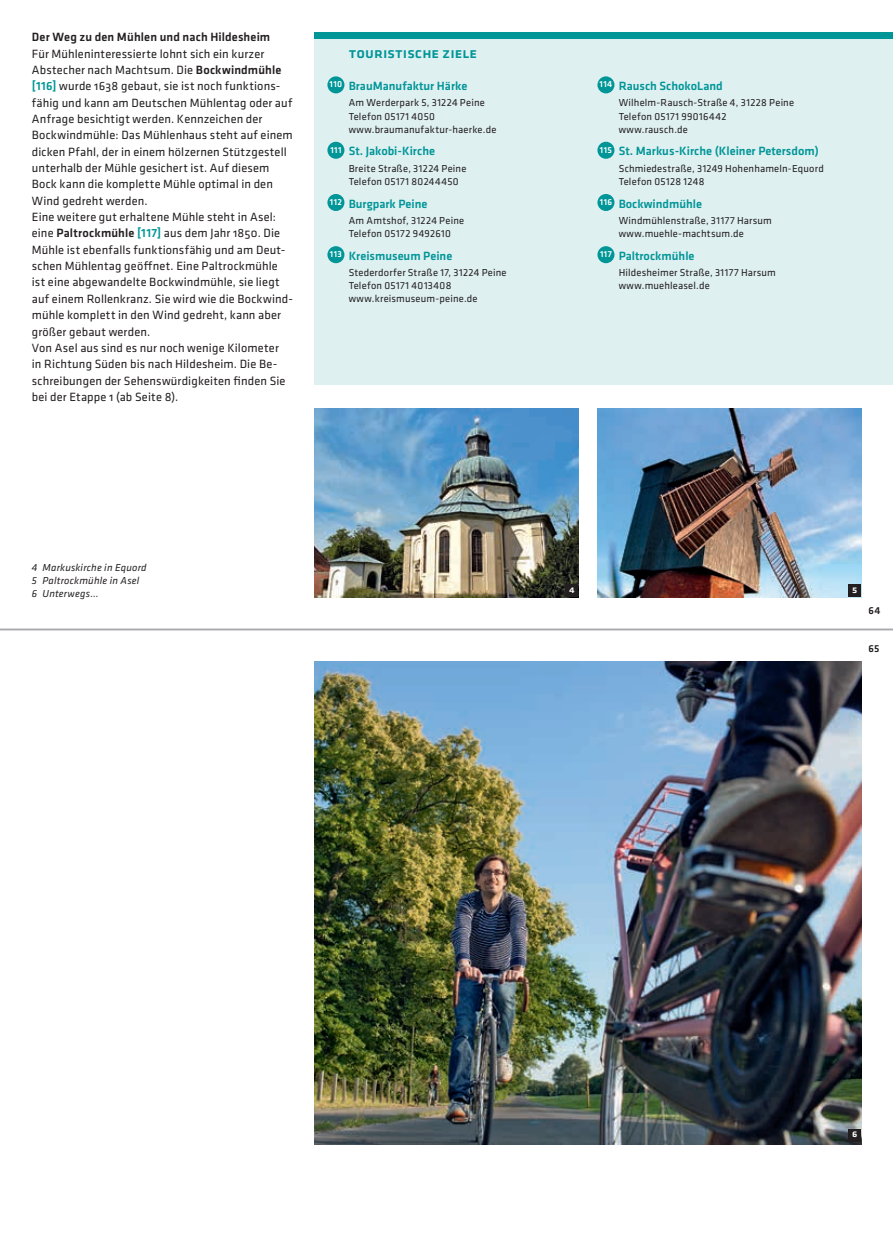
<style>
.page{position:relative;width:893px;height:1259px;background:#fff}
.page>*{position:absolute;margin:0;border:0;box-sizing:border-box;transform-origin:0 0}
.t1{font:500 15px "Klavika";letter-spacing:.005em;color:#009597}
.t2{font:12.3px/16.4px "Klavika";letter-spacing:.01em;color:#231f20}
.t3{font:500 12.3px "Klavika";color:#009597}
.t4{font:500 12.3px "Klavika";letter-spacing:.01em;color:#231f20}
.t5{font:10.5px/13.2px "Klavika";letter-spacing:.025em;color:#231f20}
.t6{font:italic 10.5px/13.2px "Klavika";letter-spacing:.02em;color:#231f20}
.t7{font:500 10.5px "Klavika";color:#231f20}
.t8{font:500 10.5px "Klavika";color:#fff}
.s1{font-weight:500}
.s2{font-weight:500;color:#009597}
</style>
<div class="page">
<hr style="left:0;top:629px;width:893px;height:1px;background:#a8a9ad">
<img style="left:597px;top:408px;width:264px;height:189px">
<img style="left:315px;top:408px;width:263px;height:189px">
<img style="left:315px;top:661px;width:546px;height:484px">
<div style="left:848px;top:1128px;width:13px;height:13px;background:#231f20"></div>
<div style="left:566px;top:584px;width:12px;height:13px;background:#231f20"></div>
<div style="left:848px;top:584px;width:13px;height:13px;background:#231f20"></div>
<div style="left:315px;top:32px;width:578px;height:353px;background:#dff0f1"></div>
<div style="left:315px;top:32px;width:578px;height:6px;background:#009597"></div>
<div style="left:327px;top:76px;width:17px;height:17px;background:#009597;border-radius:50%"></div>
<div style="left:327px;top:142px;width:17px;height:17px;background:#009597;border-radius:50%"></div>
<div style="left:327px;top:194px;width:17px;height:17px;background:#009597;border-radius:50%"></div>
<div style="left:327px;top:246px;width:17px;height:17px;background:#009597;border-radius:50%"></div>
<div style="left:597px;top:76px;width:17px;height:17px;background:#009597;border-radius:50%"></div>
<div style="left:597px;top:142px;width:17px;height:17px;background:#009597;border-radius:50%"></div>
<div style="left:597px;top:194px;width:17px;height:17px;background:#009597;border-radius:50%"></div>
<div style="left:597px;top:246px;width:17px;height:17px;background:#009597;border-radius:50%"></div>
<p class="t4" style="left:32px;top:29px;width:240px">Der Weg zu den Mühlen und nach Hildesheim</p>
<p class="t2" style="left:32px;top:45px;width:263px">Für Mühleninteressierte lohnt sich ein kurzer Abstecher nach Machtsum. Die <span class="s1">Bockwindmühle </span><span class="s2">[116]</span> wurde 1638 gebaut, sie ist noch funktions&shy;fähig und kann am Deutschen Mühlentag oder auf Anfrage besichtigt werden. Kennzeichen der Bockwindmühle: Das Mühlenhaus steht auf einem dicken Pfahl, der in einem hölzernen Stützgestell unterhalb der Mühle gesichert ist. Auf diesem Bock kann die komplette Mühle optimal in den Wind gedreht werden.<br>Eine weitere gut erhaltene Mühle steht in Asel: eine <span class="s1">Paltrockmühle</span> <span class="s2">[117]</span> aus dem Jahr 1850. Die Mühle ist ebenfalls funktionsfähig und am Deut&shy;schen Mühlentag geöffnet. Eine Paltrockmühle ist eine abgewandelte Bockwindmühle, sie liegt auf einem Rollenkranz. Sie wird wie die Bockwind&shy;mühle komplett in den Wind gedreht, kann aber größer gebaut werden.<br>Von Asel aus sind es nur noch wenige Kilometer<br>in Richtung Süden bis nach Hildesheim. Die Be&shy;schreibungen der Sehenswürdigkeiten finden Sie bei der Etappe 1 (ab Seite 8).</p>
<p class="t1" style="left:349px;top:42px;width:130px">touristische ziele</p>
<p class="t3" style="left:330px;top:78px;width:139px"><sup>110</sup> BrauManufaktur Härke</p>
<p class="t5" style="left:349px;top:96px;width:149px">Am Werderpark 5, 31224 Peine<br>Telefon 05171 4050 www.braumanufaktur-haerke.de</p>
<p class="t3" style="left:330px;top:143px;width:106px"><sup>111</sup> St. Jakobi-Kirche</p>
<p class="t5" style="left:349px;top:161px;width:119px">Breite Straße, 31224 Peine<br>Telefon 05171 80244450</p>
<p class="t3" style="left:330px;top:195px;width:99px"><sup>112</sup> Burgpark Peine</p>
<p class="t5" style="left:349px;top:213px;width:117px">Am Amtshof, 31224 Peine<br>Telefon 05172 9492610</p>
<p class="t3" style="left:330px;top:247px;width:124px"><sup>113</sup> Kreismuseum Peine</p>
<p class="t5" style="left:349px;top:266px;width:159px">Stederdorfer Straße 17, 31224 Peine<br>Telefon 05171 4013408 www.kreismuseum-peine.de</p>
<p class="t3" style="left:600px;top:78px;width:125px"><sup>114</sup> Rausch SchokoLand</p>
<p class="t5" style="left:619px;top:96px;width:177px">Wilhelm-Rausch-Straße 4, 31228 Peine<br>Telefon 05171 99016442 www.rausch.de</p>
<p class="t3" style="left:600px;top:143px;width:220px"><sup>115</sup> St. Markus-Kirche (Kleiner Petersdom)</p>
<p class="t5" style="left:619px;top:161px;width:207px">Schmiedestraße, 31249 Hohenhameln-Equord<br>Telefon 05128 1248</p>
<p class="t3" style="left:600px;top:195px;width:104px"><sup>116</sup> Bockwindmühle</p>
<p class="t5" style="left:619px;top:213px;width:155px">Windmühlenstraße, 31177 Harsum www.muehle-machtsum.de</p>
<p class="t3" style="left:600px;top:247px;width:96px"><sup>117</sup> Paltrockmühle</p>
<p class="t5" style="left:619px;top:266px;width:159px">Hildesheimer Straße, 31177 Harsum www.muehleasel.de</p>
<p class="t6" style="left:32px;top:560px;width:116px">4 Markuskirche in Equord<br>5 Paltrockmühle in Asel<br>6 Unterwegs…</p>
<p class="t8" style="left:569px;top:582px;width:7px">4</p>
<p class="t8" style="left:852px;top:582px;width:7px">5</p>
<p class="t7" style="left:868px;top:603px;width:13px">64</p>
<p class="t7" style="left:868px;top:642px;width:12px">65</p>
<p class="t8" style="left:852px;top:1126px;width:7px">6</p>
</div>
